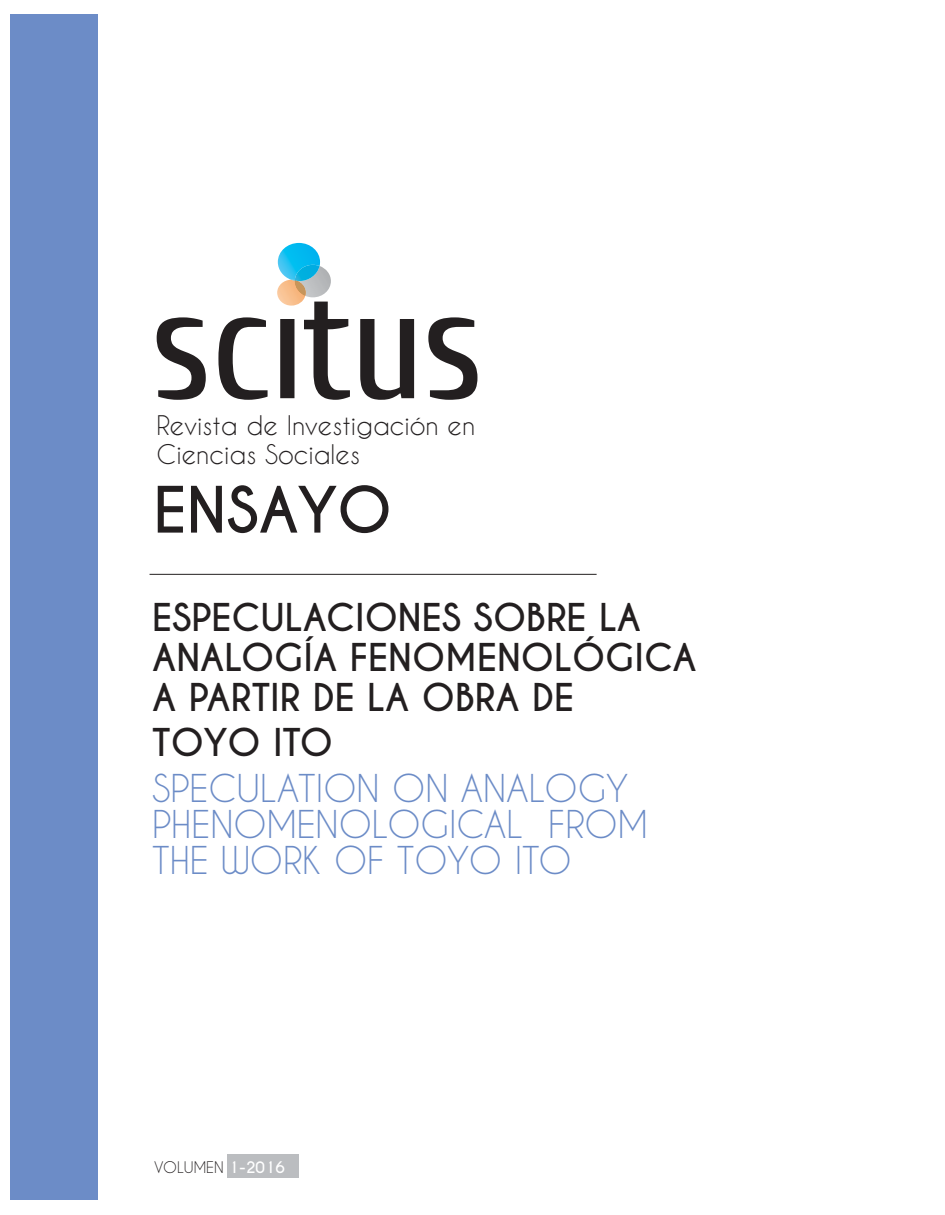
<style>
.page{position:relative;width:945px;height:1215px;background:#fff}
.page>*{position:absolute;margin:0;border:0;box-sizing:border-box;transform-origin:0 0}
.t1{font:700 59.85px "Caviar Dreams";color:#231f20}
.t2{font:700 36px/39.6px "Caviar Dreams";color:#231f20}
.t3{font:36px/36.5px "Caviar Dreams";color:#6c8cc7}
.t4{font:25.35px/29.5px "Caviar Dreams";color:#231f20}
.t5{font:15px "Caviar Dreams";color:#231f20}
.s1{font-weight:700;color:#fff}
</style>
<div class="page">
<hr style="left:150px;top:574px;width:447px;height:1px;background:#231f20">
<svg style="left:157px;top:302px;width:320px;height:98px"></svg>
<img style="left:277px;top:280px;width:28px;height:26px">
<img style="left:298px;top:266px;width:33px;height:31px">
<img style="left:278px;top:243px;width:42px;height:37px">
<img style="left:295px;top:265px;width:25px;height:16px">
<svg style="left:291px;top:280px;width:15px;height:16px"></svg>
<div style="left:227px;top:1154px;width:72px;height:24px;background:#bbbdc0"></div>
<div style="left:11px;top:14px;width:87px;height:1186px;background:#6c8cc7"></div>
<p class="t4" style="left:157px;top:412px;width:320px">Revista de Investigación en<br>Ciencias Sociales</p>
<h1 class="t1" style="left:153px;top:486px;width:240px">ENSAYO</h1>
<p class="t2" style="left:152px;top:600px;width:546px">ESPECULACIONES SOBRE LA<br>ANALOGÍA FENOMENOLÓGICA<br>A PARTIR DE LA OBRA DE</p>
<p class="t2" style="left:152px;top:725px;width:182px">TOYO ITO</p>
<p class="t3" style="left:152px;top:773px;width:497px">SPECULATION ON ANALOGY<br>PHENOMENOLOGICAL FROM<br>THE WORK OF TOYO ITO</p>
<p class="t5" style="left:154px;top:1162px;width:132px">VOLUMEN <span class="s1">1-2016</span></p>
</div>
